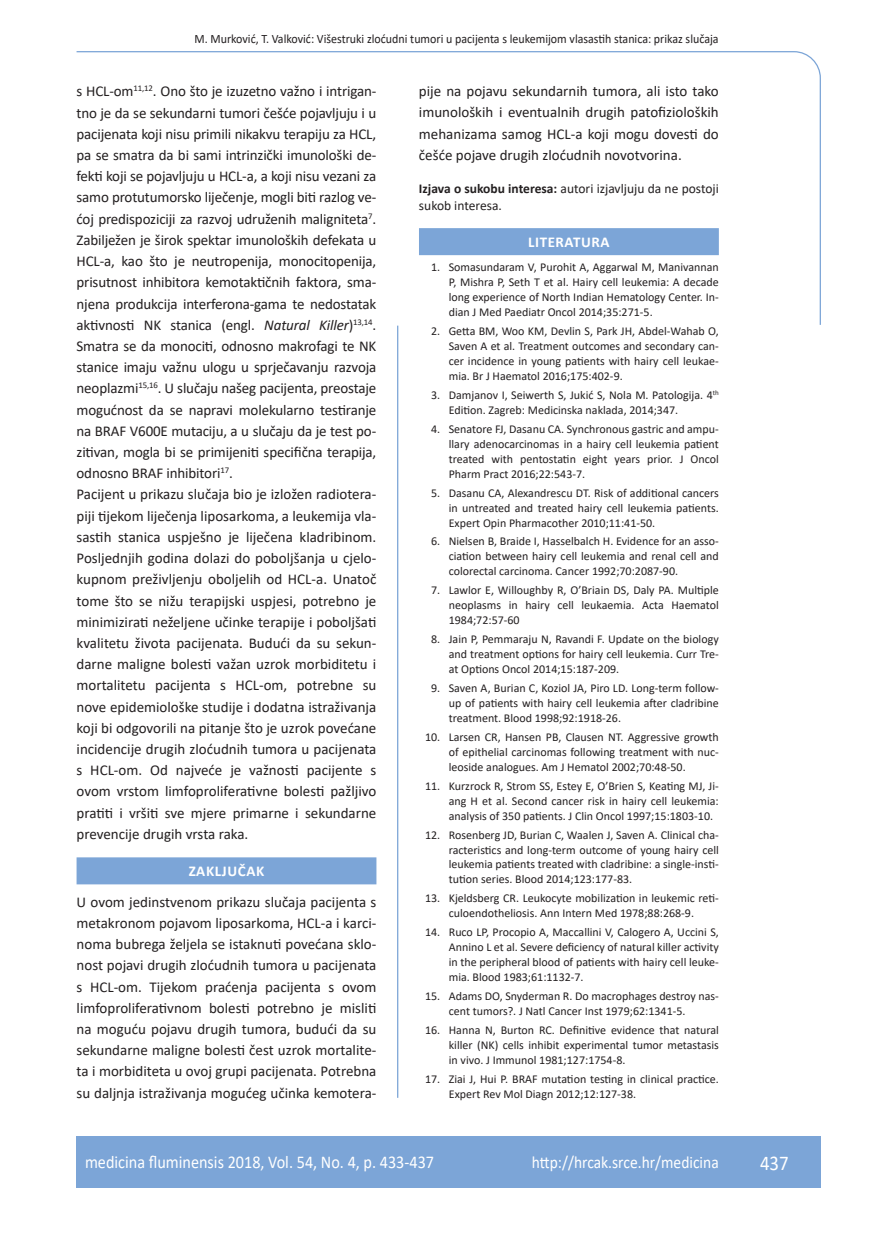
<style>
.page{position:relative;width:872px;height:1234px;background:#fff}
.page>*{position:absolute;margin:0;border:0;box-sizing:border-box;transform-origin:0 0}
.t1{font:21px "Calibri";color:#fff;scale:.9 1}
.t2{font:18px "Calibri";color:#fff;scale:.9 1}
.t3{font:17.25px "Calibri";color:#fff;scale:.9 1}
.t4{font:15px/21.1px "Calibri";letter-spacing:-.01em;color:#231f20;text-align:justify}
.t5{font:700 15px "Calibri";letter-spacing:.04em;color:#fff}
.t6{font:13.5px/16.6px "Calibri";color:#231f20}
.t7{font:12.75px "Calibri";color:#231f20;scale:.94 1}
.t8{font:12px/15px "Calibri";color:#231f20;text-align:justify}
.s1{font-style:italic}
.s2{font-weight:700}
</style>
<div class="page">
<svg style="left:76px;top:51px;width:745px;height:275px"></svg>
<hr style="left:397px;top:325px;width:1px;height:772px;background:#7ca5d7">
<div style="left:77px;top:1135px;width:744px;height:51px;background:#7ca5d7"></div>
<div style="left:77px;top:857px;width:299px;height:27px;background:#7ca5d7"></div>
<div style="left:419px;top:228px;width:300px;height:27px;background:#7ca5d7"></div>
<p class="t7" style="left:194px;top:29px;width:559px">M. Murković, T. Valković: Višestruki zloćudni tumori u pacijenta s leukemijom vlasastih stanica: prikaz slučaja</p>
<p class="t4" style="left:77px;top:80px;width:301px;text-align:left">s HCL-om<sup>11,12</sup>. Ono što je izuzetno važno i intrigan&shy;tno je da se sekundarni tumori češće pojavljuju i u pacijenata koji nisu primili nikakvu terapiju za HCL, pa se smatra da bi sami intrinzički imunološki de&shy;fekti koji se pojavljuju u HCL-a, a koji nisu vezani za samo protutumorsko liječenje, mogli biti razlog ve&shy;ćoj predispoziciji za razvoj udruženih maligniteta<sup>7</sup>.<br>Zabilježen je širok spektar imunoloških defekata u HCL-a, kao što je neutropenija, monocitopenija, prisutnost inhibitora kemotaktičnih faktora, sma&shy;njena produkcija interferona-gama te nedostatak aktivnosti NK stanica (engl. <span class="s1">Natural Killer</span>)<sup>13,14</sup>.<br>Smatra se da monociti, odnosno makrofagi te NK stanice imaju važnu ulogu u sprječavanju razvoja neoplazmi<sup>15,16</sup>. U slučaju našeg pacijenta, preostaje mogućnost da se napravi molekularno testiranje na BRAF V600E mutaciju, a u slučaju da je test po&shy;zitivan, mogla bi se primijeniti specifična terapija, odnosno BRAF inhibitori<sup>17</sup>.<br>Pacijent u prikazu slučaja bio je izložen radiotera&shy;piji tijekom liječenja liposarkoma, a leukemija vla&shy;sastih stanica uspješno je liječena kladribinom.<br>Posljednjih godina dolazi do poboljšanja u cjelo&shy;kupnom preživljenju oboljelih od HCL-a. Unatoč tome što se nižu terapijski uspjesi, potrebno je minimizirati neželjene učinke terapije i poboljšati kvalitetu života pacijenata. Budući da su sekun&shy;darne maligne bolesti važan uzrok morbiditetu i mortalitetu pacijenta s HCL-om, potrebne su nove epidemiološke studije i dodatna istraživanja koji bi odgovorili na pitanje što je uzrok povećane incidencije drugih zloćudnih tumora u pacijenata s HCL-om. Od najveće je važnosti pacijente s ovom vrstom limfoproliferativne bolesti pažljivo pratiti i vršiti sve mjere primarne i sekundarne prevencije drugih vrsta raka.</p>
<p class="t5" style="left:189px;top:860px;width:77px">ZAKLJUČAK</p>
<p class="t4" style="left:77px;top:890px;width:301px">U ovom jedinstvenom prikazu slučaja pacijenta s metakronom pojavom liposarkoma, HCL-a i karci&shy;noma bubrega željela se istaknuti povećana sklo&shy;nost pojavi drugih zloćudnih tumora u pacijenata s HCL-om. Tijekom praćenja pacijenta s ovom limfoproliferativnom bolesti potrebno je misliti na moguću pojavu drugih tumora, budući da su sekundarne maligne bolesti čest uzrok mortalite&shy;ta i morbiditeta u ovoj grupi pacijenata. Potrebna su daljnja istraživanja mogućeg učinka kemotera-</p>
<p class="t4" style="left:419px;top:80px;width:301px">pije na pojavu sekundarnih tumora, ali isto tako imunoloških i eventualnih drugih patofizioloških mehanizama samog HCL-a koji mogu dovesti do češće pojave drugih zloćudnih novotvorina.</p>
<p class="t6" style="left:419px;top:180px;width:301px"><span class="s2">Izjava o sukobu interesa:</span> autori izjavljuju da ne postoji sukob interesa.</p>
<p class="t5" style="left:528px;top:231px;width:83px">LITERATURA</p>
<p class="t8" style="left:449px;top:259px;width:271px;text-indent:-18px">1. Somasundaram V, Purohit A, Aggarwal M, Manivannan P, Mishra P, Seth T et al. Hairy cell leukemia: A decade long experience of North Indian Hematology Center. In&shy;dian J Med Paediatr Oncol 2014;35:271-5.</p>
<p class="t8" style="left:449px;top:323px;width:271px;text-indent:-18px">2. Getta BM, Woo KM, Devlin S, Park JH, Abdel-Wahab O, Saven A et al. Treatment outcomes and secondary can&shy;cer incidence in young patients with hairy cell leukae&shy;mia. Br J Haematol 2016;175:402-9.</p>
<p class="t8" style="left:449px;top:387px;width:271px;text-indent:-18px">3. Damjanov I, Seiwerth S, Jukić S, Nola M. Patologija. 4<sup>th<br></sup>Edition. Zagreb: Medicinska naklada, 2014;347.</p>
<p class="t8" style="left:449px;top:421px;width:271px;text-indent:-18px">4. Senatore FJ, Dasanu CA. Synchronous gastric and ampu&shy;llary adenocarcinomas in a hairy cell leukemia patient treated with pentostatin eight years prior. J Oncol Pharm Pract 2016;22:543-7.</p>
<p class="t8" style="left:449px;top:484px;width:271px;text-indent:-18px">5. Dasanu CA, Alexandrescu DT. Risk of additional cancers in untreated and treated hairy cell leukemia patients.<br>Expert Opin Pharmacother 2010;11:41-50.</p>
<p class="t8" style="left:449px;top:533px;width:271px;text-indent:-18px">6. Nielsen B, Braide I, Hasselbalch H. Evidence for an asso&shy;ciation between hairy cell leukemia and renal cell and colorectal carcinoma. Cancer 1992;70:2087-90.</p>
<p class="t8" style="left:449px;top:582px;width:271px;text-indent:-18px">7. Lawlor E, Willoughby R, O’Briain DS, Daly PA. Multiple neoplasms in hairy cell leukaemia. Acta Haematol 1984;72:57-60</p>
<p class="t8" style="left:449px;top:631px;width:271px;text-indent:-18px">8. Jain P, Pemmaraju N, Ravandi F. Update on the biology and treatment options for hairy cell leukemia. Curr Tre&shy;at Options Oncol 2014;15:187-209.</p>
<p class="t8" style="left:449px;top:680px;width:271px;text-indent:-18px">9. Saven A, Burian C, Koziol JA, Piro LD. Long-term follow&shy;up of patients with hairy cell leukemia after cladribine treatment. Blood 1998;92:1918-26.</p>
<p class="t8" style="left:449px;top:729px;width:272px;text-indent:-24px">10. Larsen CR, Hansen PB, Clausen NT. Aggressive growth of epithelial carcinomas following treatment with nuc&shy;leoside analogues. Am J Hematol 2002;70:48-50.</p>
<p class="t8" style="left:449px;top:777px;width:271px;text-indent:-24px">11. Kurzrock R, Strom SS, Estey E, O’Brien S, Keating MJ, Ji&shy;ang H et al. Second cancer risk in hairy cell leukemia: analysis of 350 patients. J Clin Oncol 1997;15:1803-10.</p>
<p class="t8" style="left:449px;top:826px;width:272px;text-indent:-24px">12. Rosenberg JD, Burian C, Waalen J, Saven A. Clinical cha&shy;racteristics and long-term outcome of young hairy cell leukemia patients treated with cladribine: a single-insti&shy;tution series. Blood 2014;123:177-83.</p>
<p class="t8" style="left:425px;top:890px;width:295px;text-align:center">13. Kjeldsberg CR. Leukocyte mobilization in leukemic reti&shy;culoendotheliosis. Ann Intern Med 1978;88:268-9.</p>
<p class="t8" style="left:449px;top:924px;width:271px;text-indent:-24px">14. Ruco LP, Procopio A, Maccallini V, Calogero A, Uccini S, Annino L et al. Severe deficiency of natural killer activity in the peripheral blood of patients with hairy cell leuke&shy;mia. Blood 1983;61:1132-7.</p>
<p class="t8" style="left:449px;top:988px;width:271px;text-indent:-24px">15. Adams DO, Snyderman R. Do macrophages destroy nas&shy;cent tumors?. J Natl Cancer Inst 1979;62:1341-5.</p>
<p class="t8" style="left:449px;top:1021px;width:271px;text-indent:-24px">16. Hanna N, Burton RC. Definitive evidence that natural killer (NK) cells inhibit experimental tumor metastasis in vivo. J Immunol 1981;127:1754-8.</p>
<p class="t8" style="left:449px;top:1070px;width:271px;text-indent:-24px">17. Ziai J, Hui P. BRAF mutation testing in clinical practice.<br>Expert Rev Mol Diagn 2012;12:127-38.</p>
<h2 class="t2" style="left:85px;top:1149px;width:389px">medicina fluminensis 2018, Vol. 54, No. 4, p. 433-437</h2>
<h3 class="t3" style="left:532px;top:1150px;width:209px">http://hrcak.srce.hr/medicina</h3>
<h1 class="t1" style="left:760px;top:1147px;width:33px">437</h1>
</div>
